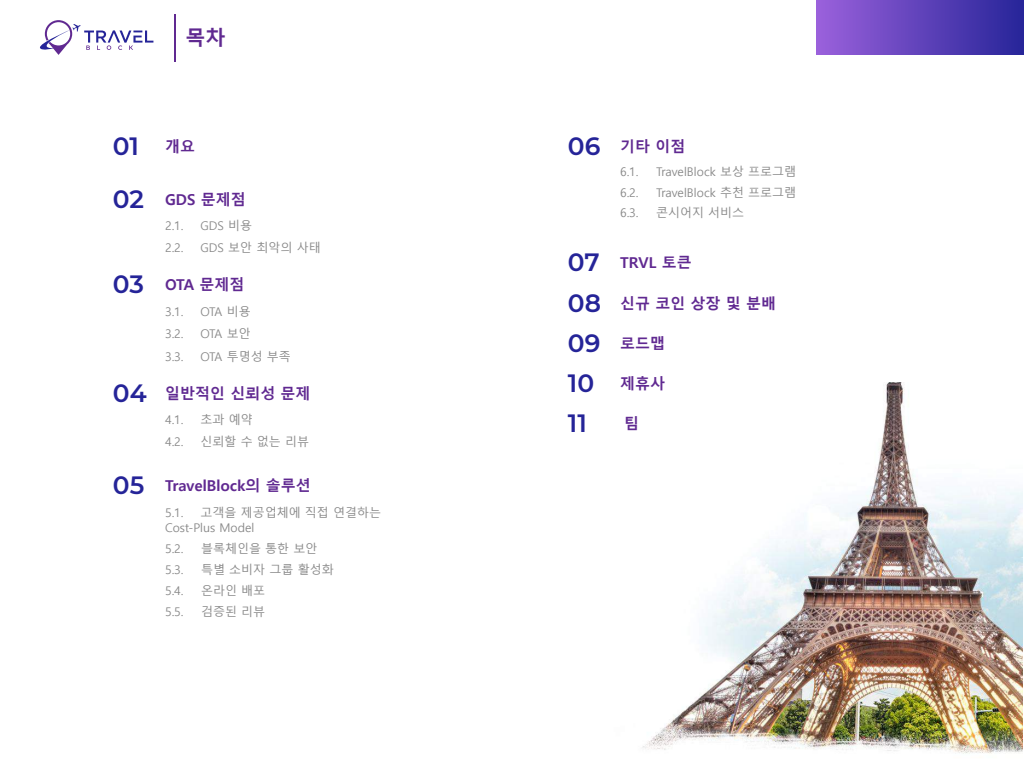
<style>
.page{position:relative;width:1024px;height:768px;background:#fff}
.page>*{position:absolute;margin:0;border:0;box-sizing:border-box;transform-origin:0 0}
.t1{font:600 25px "Montserrat";letter-spacing:-.005em;color:#252498}
.t2{font:700 20px "Malgun Gothic";color:#602991}
.t3{font:700 15px "Malgun Gothic";color:#602991}
.t4{font:12px/14.4px "Malgun Gothic";color:#898989}
.s1{font-family:"Malgun Gothic";font-weight:700;font-size:15px;color:#602991}
.s2{font-family:"Montserrat";font-weight:600;font-size:25px;color:#252498}
</style>
<div class="page">
<img style="left:642px;top:382px;width:381px;height:372px">
<svg style="left:40px;top:20px;width:113px;height:35px"></svg>
<hr style="left:175px;top:14px;width:1px;height:48px;background:#602991">
<div style="left:816px;top:0;width:208px;height:55px;background:linear-gradient(to right,#9b61dc,#272599)"></div>
<h2 class="t2" style="left:185px;top:26px;width:41px">목차</h2>
<h1 class="t1" style="left:113px;top:128px;width:84px">01 <span class="s1">개요</span></h1>
<p class="t3" style="left:165px;top:190px;width:82px">GDS 문제점</p>
<p class="t4" style="left:165px;top:219px;width:20px">2.1.</p>
<p class="t4" style="left:200px;top:219px;width:53px">GDS 비용</p>
<p class="t4" style="left:165px;top:241px;width:20px">2.2.</p>
<p class="t4" style="left:200px;top:241px;width:122px">GDS 보안 최악의 사태</p>
<h1 class="t1" style="left:113px;top:181px;width:33px">02</h1>
<h1 class="t1" style="left:113px;top:266px;width:33px">03</h1>
<p class="t3" style="left:165px;top:276px;width:81px">OTA 문제점</p>
<p class="t4" style="left:165px;top:304px;width:20px">3.1.</p>
<p class="t4" style="left:200px;top:304px;width:52px">OTA 비용</p>
<p class="t4" style="left:165px;top:326px;width:20px">3.2.</p>
<p class="t4" style="left:200px;top:326px;width:52px">OTA 보안</p>
<p class="t4" style="left:165px;top:349px;width:20px">3.3.</p>
<p class="t4" style="left:200px;top:349px;width:92px">OTA 투명성 부족</p>
<h1 class="t1" style="left:113px;top:375px;width:35px">04</h1>
<p class="t3" style="left:165px;top:384px;width:147px">일반적인 신뢰성 문제</p>
<p class="t4" style="left:165px;top:413px;width:20px">4.1.</p>
<p class="t4" style="left:200px;top:413px;width:54px">초과 예약</p>
<p class="t4" style="left:165px;top:435px;width:20px">4.2.</p>
<p class="t4" style="left:200px;top:435px;width:110px">신뢰할 수 없는 리뷰</p>
<h1 class="t1" style="left:113px;top:468px;width:33px">05</h1>
<p class="t3" style="left:165px;top:477px;width:147px">TravelBlock의 솔루션</p>
<p class="t4" style="left:165px;top:506px;width:20px">5.1.</p>
<p class="t4" style="left:165px;top:506px;width:218px;text-indent:35px">고객을 제공업체에 직접 연결하는<br>Cost-Plus Model</p>
<p class="t4" style="left:165px;top:542px;width:20px">5.2.</p>
<p class="t4" style="left:201px;top:542px;width:118px">블록체인을 통한 보안</p>
<p class="t4" style="left:165px;top:563px;width:20px">5.3.</p>
<p class="t4" style="left:201px;top:563px;width:134px">특별 소비자 그룹 활성화</p>
<p class="t4" style="left:165px;top:583px;width:20px">5.4.</p>
<p class="t4" style="left:201px;top:583px;width:66px">온라인 배포</p>
<p class="t4" style="left:165px;top:604px;width:20px">5.5.</p>
<p class="t4" style="left:201px;top:604px;width:66px">검증된 리뷰</p>
<p class="t3" style="left:568px;top:138px;width:119px"><span class="s2">06</span> 기타 이점</p>
<p class="t4" style="left:620px;top:165px;width:20px">6.1.</p>
<p class="t4" style="left:656px;top:165px;width:142px">TravelBlock 보상 프로그램</p>
<p class="t4" style="left:620px;top:185px;width:20px">6.2.</p>
<p class="t4" style="left:656px;top:185px;width:142px">TravelBlock 추천 프로그램</p>
<p class="t4" style="left:620px;top:206px;width:20px">6.3.</p>
<p class="t4" style="left:656px;top:206px;width:90px">콘시어지 서비스</p>
<h1 class="t1" style="left:568px;top:244px;width:33px">07</h1>
<p class="t3" style="left:568px;top:295px;width:210px"><span class="s2">08</span> 신규 코인 상장 및 분배</p>
<p class="t3" style="left:568px;top:334px;width:99px"><span class="s2">09</span> 로드맵</p>
<p class="t3" style="left:568px;top:375px;width:99px"><span class="s2">10</span> 제휴사</p>
<h1 class="t1" style="left:568px;top:405px;width:21px">11</h1>
<p class="t3" style="left:624px;top:415px;width:16px">팀</p>
<p class="t3" style="left:620px;top:253px;width:73px">TRVL 토큰</p>
</div>
